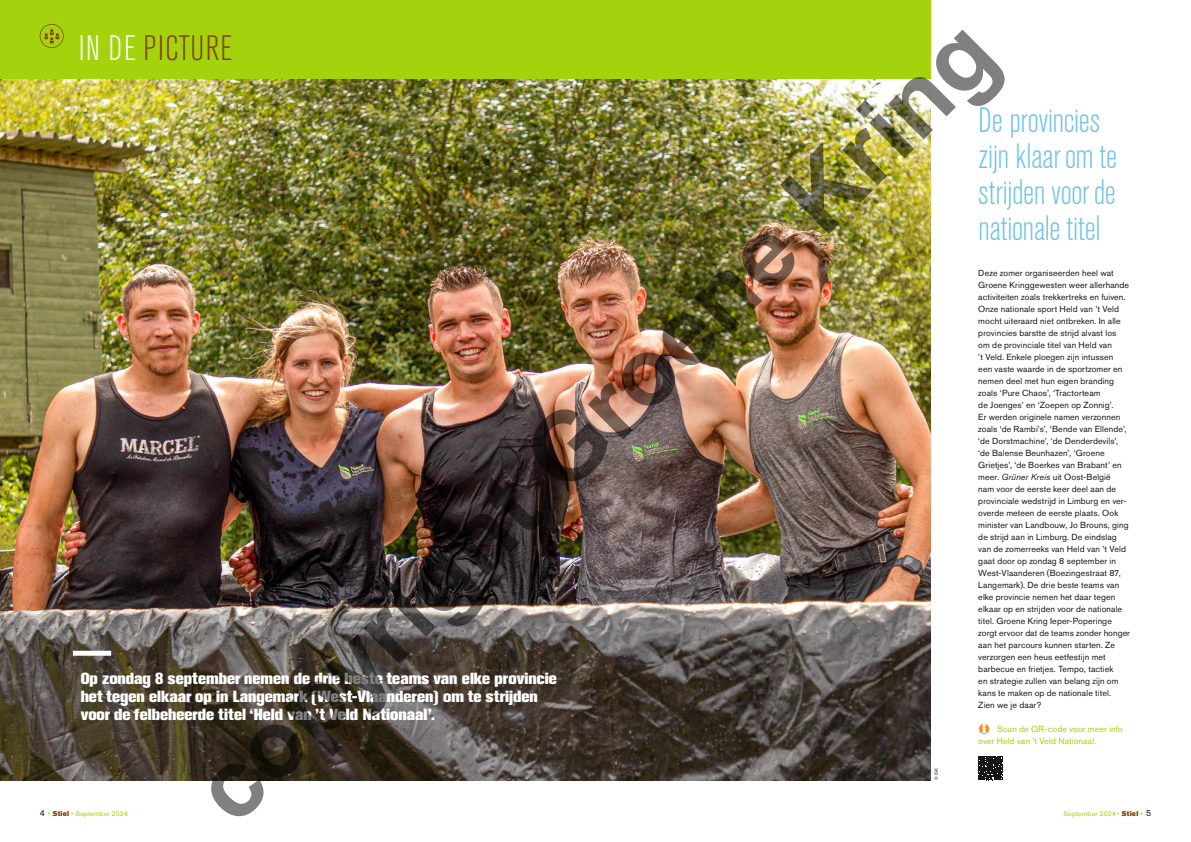
<style>
.page{position:relative;width:1191px;height:842px;background:#fff}
.page>*{position:absolute;margin:0;border:0;box-sizing:border-box;transform-origin:0 0}
.t1{font:700 96.6px "Arial";color:rgb(0 0 0/.5)}
.t2{font:300 condensed 35px/36px "Akzidenz Grotesk Pro";letter-spacing:-.01em;color:#6ec3e5}
.t3{font:300 condensed 35px "Akzidenz Grotesk Pro";letter-spacing:.045em;color:#814500}
.t4{font:800 16px/18px "Akzidenz Grotesk Pro";color:#fff}
.t5{font:8.8px/12px "Akzidenz Grotesk Pro";letter-spacing:.015em;color:#151616}
.t6{font:8.8px/12px "Akzidenz Grotesk Pro";letter-spacing:.015em;color:#a4d20c}
.t7{font:7px "Akzidenz Grotesk Pro";letter-spacing:.02em;color:#a4d20c}
.t8{font:4.5px "Akzidenz Grotesk Pro";color:#151616}
.s1{color:#fff}
.s2{font-style:italic}
.s3{font-size:8.8px;color:#151616}
.s4{font-family:"Akzidenz Grotesk Pro Super";color:#814500}
</style>
<div class="page">
<div style="left:0;top:0;width:930px;height:79px;background:#a4d20c"></div>
<svg style="left:40px;top:24px;width:24px;height:24px"></svg>
<img style="left:0;top:79px;width:930px;height:701px">
<div style="left:73px;top:651px;width:38px;height:5px;background:#fff"></div>
<svg style="left:978px;top:756px;width:24px;height:24px"></svg>
<h1 class="t1" style="left:163px;top:756px;width:1086px;rotate:-45deg">copyright Groene Kring</h1>
<h2 class="t3" style="left:79px;top:25px;width:155px"><span class="s1">IN DE</span> PICTURE</h2>
<h2 class="t2" style="left:978px;top:101px;width:140px">De provincies zijn klaar om te strijden voor de nationale titel</h2>
<p class="t5" style="left:978px;top:267px;width:153px">Deze zomer organiseerden heel wat Groene Kringgewesten weer allerhande activiteiten zoals trekkertreks en fuiven.<br>Onze nationale sport Held van ’t Veld mocht uiteraard niet ontbreken. In alle provincies barstte de strijd alvast los om de provinciale titel van Held van<br>’t Veld. Enkele ploegen zijn intussen<br>een vaste waarde in de sportzomer en nemen deel met hun eigen branding zoals ‘Pure Chaos’, ‘Tractorteam<br>de Joenges’ en ‘Zoepen op Zonnig’.<br>Er werden originele namen verzonnen zoals ‘de Rambi’s’, ‘Bende van Ellende’, ‘de Dorstmachine’, ‘de Denderdevils’, ‘de Balense Beunhazen’, ‘Groene Grietjes’, ‘de Boerkes van Brabant’ en meer. <span class="s2">Grüner Kreis</span> uit Oost-België<br>nam voor de eerste keer deel aan de provinciale wedstrijd in Limburg en ver&shy;overde meteen de eerste plaats. Ook minister van Landbouw, Jo Brouns, ging de strijd aan in Limburg. De eindslag van de zomerreeks van Held van ’t Veld gaat door op zondag 8 september in West-Vlaanderen (Boezingestraat 87, Langemark). De drie beste teams van elke provincie nemen het daar tegen elkaar op en strijden voor de nationale titel. Groene Kring Ieper-Poperinge zorgt ervoor dat de teams zonder honger aan het parcours kunnen starten. Ze verzorgen een heus eetfestijn met barbecue en frietjes. Tempo, tactiek<br>en strategie zullen van belang zijn om kans te maken op de nationale titel.<br>Zien we je daar?</p>
<p class="t6" style="left:978px;top:723px;width:146px;text-indent:19px">Scan de QR-code voor meer info over Held van ’t Veld Nationaal.</p>
<h3 class="t4" style="left:81px;top:669px;width:477px">Op zondag 8 september nemen de drie beste teams van elke provincie het tegen elkaar op in Langemark (West-Vlaanderen) om te strijden voor de felbeheerde titel ‘Held van ’t Veld Nationaal’.</h3>
<p class="t8" style="left:933px;top:780px;width:14px;rotate:-90deg">© GK</p>
<p class="t7" style="left:40px;top:809px;width:90px"><span class="s3">4</span> • <span class="s4">Stiel</span> • September 2024</p>
<p class="t7" style="left:1063px;top:809px;width:89px">September 2024 • <span class="s4">Stiel</span> • <span class="s3">5</span></p>
</div>
